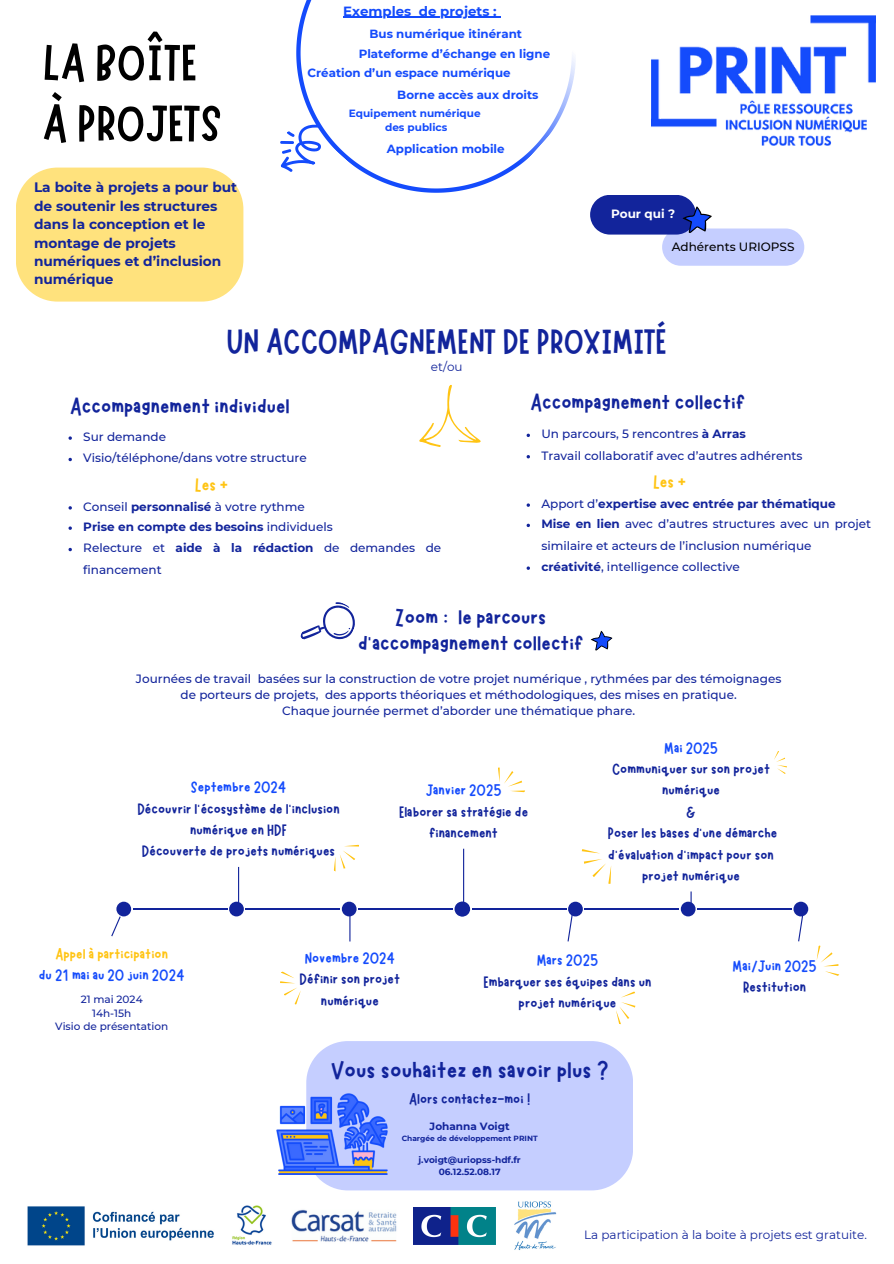
<style>
.page{position:relative;width:894px;height:1264px;background:#fff}
.page>*{position:absolute;margin:0;border:0;box-sizing:border-box;transform-origin:0 0}
.t1{font:51.3px/60.8px "Marykate";color:#000}
.t2{font:35.4px "Marykate";color:#12249b}
.t3{font:27px "Marykate";color:#12249b}
.t4{font:24px/25.8px "Marykate";color:#12249b;text-align:center}
.t5{font:19.5px "Marykate";color:#ffc413}
.t6{font:16.5px/21.3px "Marykate";color:#12249b;text-align:center}
.t7{font:16.5px/21.3px "Marykate";color:#ffc413;text-align:center}
.t8{font:16.5px/21.3px "Marykate";color:#154cfb;text-align:center}
.t9{font:700 13.65px/18.5px "Montserrat";color:#12249b}
.t10{font:700 13.35px "Montserrat";color:#144bfc}
.t11{font:500 12px/21.3px "Montserrat";color:#12249b}
.t12{font:700 12px "Montserrat";color:#12249b}
.t13{font:12px "Montserrat";color:#12249b}
.t14{font:500 12px "Montserrat";color:#000}
.t15{font:700 12px "Montserrat";color:#fff}
.t16{font:700 11.85px "Montserrat";color:#144bfc}
.t17{font:500 10.5px "Montserrat";color:#12249b}
.t18{font:700 10.5px "Montserrat";color:#144bfc}
.t19{font:700 10.5px "Montserrat";color:#12249b}
.t20{font:700 9px "Montserrat";color:#12249b}
.t21{font:700 7.5px "Montserrat";color:#12249b}
.s1{font-weight:700}
.s2{font-weight:500}
.s3{color:#144bfc}
.s4{color:#154cfb}
.s5{color:#12249b}
</style>
<div class="page">
<div style="left:662px;top:228px;width:142px;height:38px;background:#c5ceff;border-radius:19px"></div>
<svg style="left:68px;top:436px;width:4px;height:4px"></svg>
<svg style="left:68px;top:458px;width:4px;height:3px"></svg>
<svg style="left:68px;top:526px;width:4px;height:4px"></svg>
<svg style="left:68px;top:548px;width:4px;height:3px"></svg>
<svg style="left:526px;top:433px;width:4px;height:4px"></svg>
<svg style="left:526px;top:455px;width:4px;height:3px"></svg>
<svg style="left:526px;top:503px;width:4px;height:4px"></svg>
<svg style="left:526px;top:523px;width:4px;height:4px"></svg>
<svg style="left:526px;top:566px;width:4px;height:4px"></svg>
<svg style="left:632px;top:195px;width:79px;height:44px"></svg>
<img style="left:514px;top:1201px;width:43px;height:49px">
<img style="left:27px;top:1206px;width:187px;height:40px">
<img style="left:291px;top:1209px;width:106px;height:33px">
<img style="left:413px;top:1207px;width:82px;height:37px">
<img style="left:232px;top:1205px;width:40px;height:40px">
<hr style="left:358px;top:908px;width:94px;height:2px;background:#12249b">
<hr style="left:246px;top:908px;width:94px;height:2px;background:#12249b">
<hr style="left:133px;top:908px;width:94px;height:2px;background:#12249b">
<div style="left:116px;top:901px;width:15px;height:15px;background:#12249b;border-radius:50%"></div>
<div style="left:229px;top:901px;width:15px;height:15px;background:#12249b;border-radius:50%"></div>
<div style="left:342px;top:901px;width:14px;height:15px;background:#12249b;border-radius:50%"></div>
<hr style="left:472px;top:908px;width:94px;height:2px;background:#12249b">
<div style="left:455px;top:901px;width:15px;height:15px;background:#12249b;border-radius:50%"></div>
<div style="left:568px;top:901px;width:14px;height:15px;background:#12249b;border-radius:50%"></div>
<div style="left:793px;top:901px;width:15px;height:15px;background:#12249b;border-radius:50%"></div>
<hr style="left:238px;top:867px;width:1px;height:42px;background:#12249b">
<svg style="left:349px;top:916px;width:1px;height:25px"></svg>
<hr style="left:463px;top:848px;width:1px;height:58px;background:#12249b">
<svg style="left:566px;top:907px;width:8px;height:35px"></svg>
<svg style="left:419px;top:385px;width:62px;height:62px"></svg>
<img style="left:651px;top:16px;width:224px;height:129px">
<svg style="left:243px;top:0;width:389px;height:250px"></svg>
<div style="left:306px;top:1041px;width:327px;height:149px;background:#c5ceff"></div>
<img style="left:276px;top:1093px;width:127px;height:81px">
<svg style="left:498px;top:767px;width:27px;height:26px"></svg>
<svg style="left:238px;top:844px;width:121px;height:28px"></svg>
<svg style="left:280px;top:971px;width:21px;height:34px"></svg>
<svg style="left:616px;top:991px;width:19px;height:34px"></svg>
<svg style="left:816px;top:945px;width:23px;height:31px"></svg>
<svg style="left:580px;top:751px;width:224px;height:191px"></svg>
<svg style="left:590px;top:630px;width:22px;height:21px"></svg>
<svg style="left:300px;top:602px;width:55px;height:38px"></svg>
<div style="left:16px;top:167px;width:227px;height:134px;background:#ffe27d"></div>
<hr style="left:343px;top:17px;width:68px;height:1px;background:#144bfc">
<hr style="left:419px;top:17px;width:77px;height:1px;background:#144bfc">
<h1 class="t1" style="left:42px;top:27px;width:181px">LA BOÎTE<br>À PROJETS</h1>
<h6 class="t9" style="left:34px;top:178px;width:205px">La boite à projets a pour but de soutenir les structures dans la conception et le montage de projets numériques et d’inclusion numérique</h6>
<p class="t10" style="left:343px;top:3px;width:70px">Exemples</p>
<p class="t10" style="left:419px;top:3px;width:79px">de projets :</p>
<p class="t16" style="left:358px;top:46px;width:193px">Plateforme d’échange en ligne</p>
<p class="t16" style="left:307px;top:65px;width:205px">Création d’un espace numérique</p>
<h6 class="t16" style="left:397px;top:87px;width:143px">Borne accès aux droits</h6>
<p class="t16" style="left:369px;top:27px;width:154px">Bus numérique itinérant</p>
<h6 class="t18" style="left:348px;top:107px;width:133px">Equipement numérique</h6>
<p class="t18" style="left:385px;top:121px;width:64px">des publics</p>
<p class="t16" style="left:387px;top:141px;width:119px">Application mobile</p>
<p class="t15" style="left:611px;top:207px;width:65px">Pour qui ?</p>
<p class="t14" style="left:671px;top:239px;width:124px">Adhérents URIOPSS</p>
<h6 class="t2" style="left:226px;top:318px;width:442px">UN ACCOMPAGNEMENT DE PROXIMITÉ</h6>
<p class="t13" style="left:431px;top:359px;width:33px">et/ou</p>
<p class="t4" style="left:70px;top:391px;width:221px">Accompagnement individuel</p>
<p class="t4" style="left:530px;top:387px;width:216px">Accompagnement collectif</p>
<p class="t11" style="left:83px;top:426px;width:84px">Sur demande</p>
<p class="t11" style="left:83px;top:447px;width:225px">Visio/téléphone/dans votre structure</p>
<p class="t5" style="left:195px;top:472px;width:35px">Les +</p>
<p class="t11" style="left:83px;top:496px;width:223px">Conseil <span class="s1">personnalisé</span> à votre rythme</p>
<p class="t12" style="left:83px;top:519px;width:251px">Prise en compte des besoins <span class="s2">individuels</span></p>
<p class="t11" style="left:83px;top:537px;width:359px">Relecture et <span class="s1">aide à la rédaction</span> de demandes de financement</p>
<p class="t11" style="left:541px;top:423px;width:206px">Un parcours, 5 rencontres <span class="s1">à Arras</span></p>
<p class="t11" style="left:541px;top:444px;width:263px">Travail collaboratif avec d’autres adhérents</p>
<p class="t5" style="left:652px;top:469px;width:35px">Les +</p>
<p class="t12" style="left:541px;top:496px;width:296px"><span class="s2">Apport d’</span>expertise avec entrée par thématique</p>
<p class="t11" style="left:541px;top:513px;width:331px"><span class="s1">Mise en lien</span> avec d’autres structures avec un projet similaire et acteurs de l’inclusion numérique</p>
<p class="t11" style="left:541px;top:556px;width:200px"><span class="s1">créativité</span>, intelligence collective</p>
<h6 class="t4" style="left:358px;top:602px;width:226px">Zoom : le parcours d’accompagnement collectif</h6>
<p class="t11" style="left:136px;top:671px;width:646px;line-height:15.8px;text-align:center">Journées de travail basées sur la construction de votre projet numérique , rythmées par des témoignages de porteurs de projets, des apports théoriques et méthodologiques, des mises en pratique.</p>
<p class="t11" style="left:282px;top:699px;width:354px">Chaque journée permet d’aborder une thématique phare.</p>
<p class="t6" style="left:137px;top:775px;width:204px"><span class="s3">Septembre 2024<br></span>Découvrir l’écosystème de l’inclusion numérique en HDF<br>Découverte de projets numériques</p>
<p class="t6" style="left:399px;top:778px;width:131px"><span class="s3">Janvier 2025<br></span>Elaborer sa stratégie de financement</p>
<p class="t6" style="left:607px;top:735px;width:171px"><span class="s4">Mai 2025<br></span>Communiquer sur son projet numérique<br>&amp;<br>Poser les bases d’une démarche d’évaluation d’impact pour son projet numérique</p>
<p class="t7" style="left:39px;top:941px;width:147px">Appel à participation<br><span class="s4">du 21 mai au 20 juin 2024</span></p>
<h5 class="t17" style="left:81px;top:992px;width:63px">21 mai 2024</h5>
<p class="t17" style="left:92px;top:1006px;width:41px">14h-15h</p>
<p class="t17" style="left:55px;top:1019px;width:114px">Visio de présentation</p>
<p class="t6" style="left:299px;top:945px;width:102px"><span class="s3">Novembre 2024<br></span>Définir son projet numérique</p>
<h5 class="t6" style="left:483px;top:948px;width:170px"><span class="s4">Mars 2025<br></span>Embarquer ses équipes dans un projet numérique</h5>
<h4 class="t3" style="left:330px;top:1052px;width:279px">Vous souhaitez en savoir plus ?</h4>
<h4 class="t6" style="left:409px;top:1087px;width:123px">Alors contactez-moi !</h4>
<p class="t19" style="left:429px;top:1120px;width:81px">Johanna Voigt</p>
<p class="t21" style="left:401px;top:1134px;width:137px">Chargée de développement PRINT</p>
<p class="t20" style="left:418px;top:1154px;width:104px">j.voigt@uriopss-hdf.fr</p>
<h6 class="t20" style="left:438px;top:1166px;width:63px">06.12.52.08.17</h6>
<p class="t8" style="left:732px;top:953px;width:86px">Mai/Juin 2025<br><span class="s5">Restitution</span></p>
<h6 class="t13" style="left:584px;top:1227px;width:284px">La participation à la boite à projets est gratuite.</h6>
</div>
